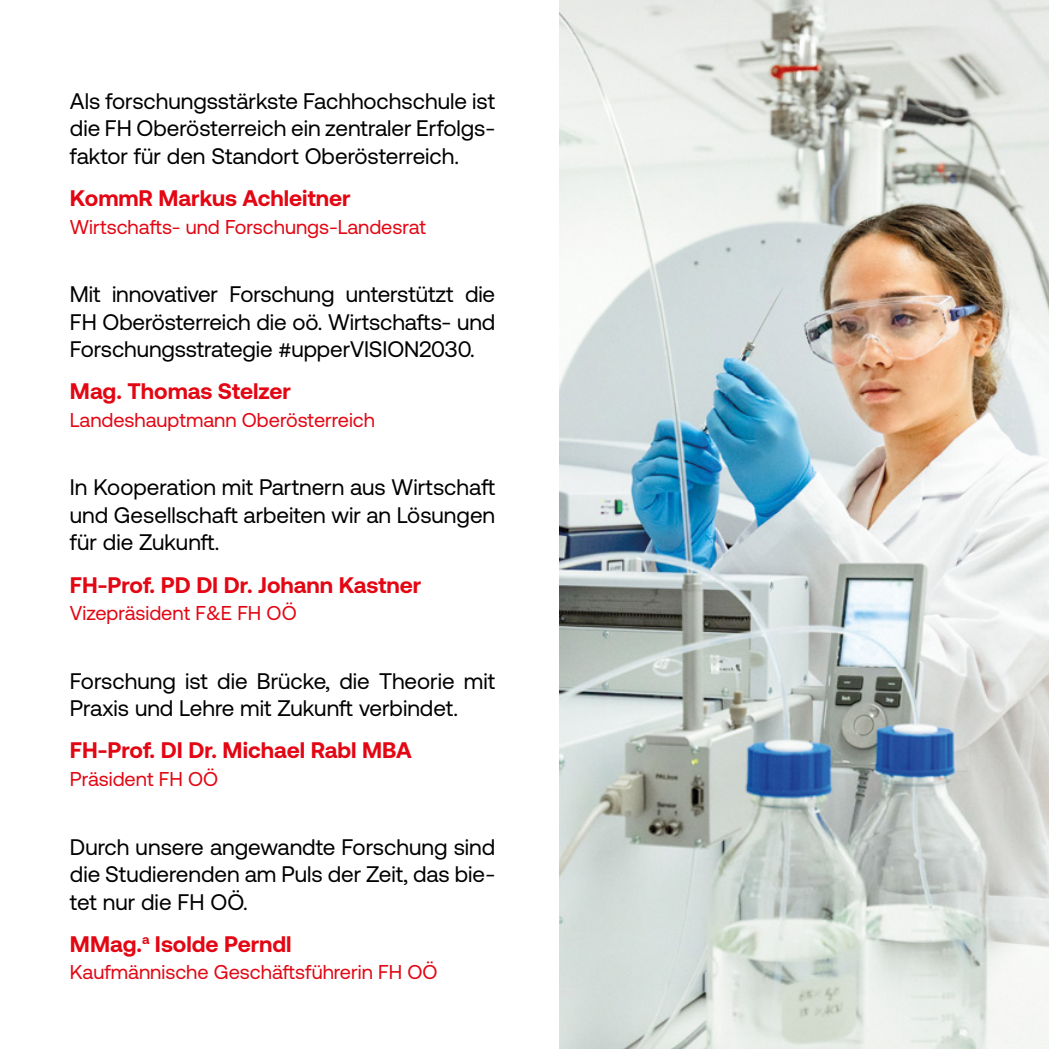
<style>
.page{position:relative;width:1049px;height:1049px;background:#fff}
.page>*{position:absolute;margin:0;border:0;box-sizing:border-box;transform-origin:0 0}
.t1{font:22.5px/27.5px "Aeonik";color:#000;text-align:justify}
.t2{font:700 22.5px "Aeonik";color:#e30613}
.t3{font:20px "Aeonik";color:#e30613}
</style>
<div class="page">
<img style="left:559px;top:0;width:490px;height:1049px">
<p class="t1" style="left:70px;top:87px;width:427px">Als forschungsstärkste Fachhochschule ist die FH Oberösterreich ein zentraler Erfolgs&shy;faktor für den Standort Oberösterreich.</p>
<p class="t2" style="left:70px;top:185px;width:282px">KommR Markus Achleitner</p>
<p class="t3" style="left:70px;top:216px;width:358px">Wirtschafts- und Forschungs-Landesrat</p>
<p class="t1" style="left:70px;top:281px;width:427px">Mit innovativer Forschung unterstützt die FH Oberösterreich die oö. Wirtschafts- und Forschungsstrategie #upperVISION2030.</p>
<p class="t2" style="left:70px;top:379px;width:222px">Mag. Thomas Stelzer</p>
<p class="t3" style="left:70px;top:409px;width:307px">Landeshauptmann Oberösterreich</p>
<p class="t1" style="left:70px;top:474px;width:427px">In Kooperation mit Partnern aus Wirtschaft und Gesellschaft arbeiten wir an Lösungen für die Zukunft.</p>
<p class="t2" style="left:70px;top:572px;width:353px">FH-Prof. PD DI Dr. Johann Kastner</p>
<p class="t3" style="left:70px;top:602px;width:228px">Vizepräsident F&amp;E FH OÖ</p>
<p class="t1" style="left:70px;top:667px;width:427px">Forschung ist die Brücke, die Theorie mit<br>Praxis und Lehre mit Zukunft verbindet.</p>
<p class="t2" style="left:70px;top:738px;width:343px">FH-Prof. DI Dr. Michael Rabl MBA</p>
<p class="t3" style="left:70px;top:768px;width:150px">Präsident FH OÖ</p>
<p class="t1" style="left:70px;top:833px;width:427px">Durch unsere angewandte Forschung sind die Studierenden am Puls der Zeit, das bie&shy;tet nur die FH OÖ.</p>
<p class="t2" style="left:70px;top:931px;width:223px">MMag.<sup>a</sup> Isolde Perndl</p>
<p class="t3" style="left:70px;top:961px;width:369px">Kaufmännische Geschäftsführerin FH OÖ</p>
</div>
